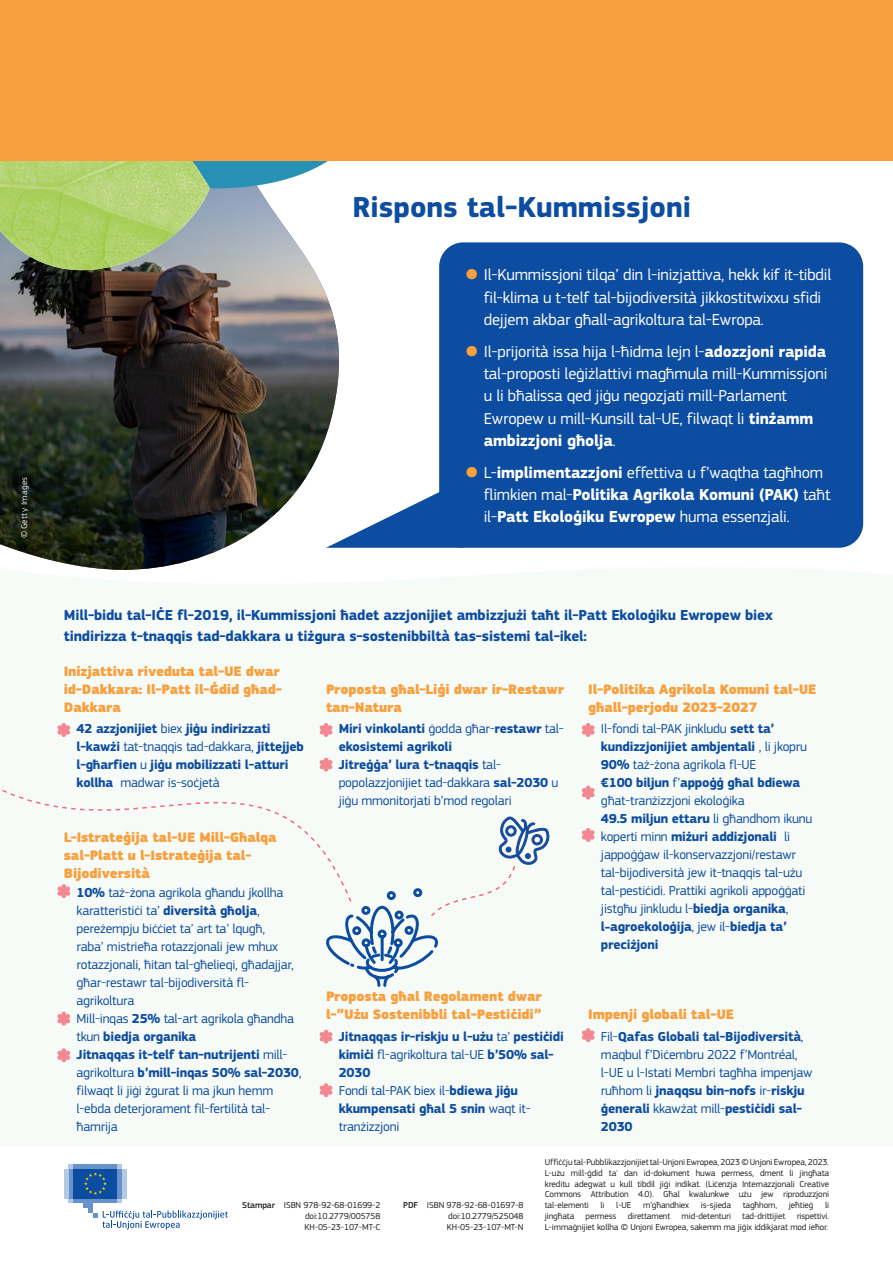
<style>
.page{position:relative;width:893px;height:1263px;background:#fff}
.page>*{position:absolute;margin:0;border:0;box-sizing:border-box;transform-origin:0 0}
.t1{font:700 30px "EC Square Sans Pro";color:#0d4da1}
.t2{font:16.5px/22.2px "EC Square Sans Pro";letter-spacing:-.01em;color:#fff}
.t3{font:700 16.5px/22.2px "EC Square Sans Pro";letter-spacing:-.01em;color:#fff}
.t4{font:700 15px/21px "EC Square Sans Pro";letter-spacing:-.01em;color:#0d4da1}
.t5{font:900 14.25px/18px "EC Square Sans Pro";letter-spacing:-.01em;color:#f9a03e}
.t6{font:13.5px/18px "EC Square Sans Pro";letter-spacing:-.015em;color:#0d4da1}
.t7{font:700 13.5px/18px "EC Square Sans Pro";letter-spacing:-.015em;color:#0d4da1}
.Footer-Text{font:9px/10.8px "EC Square Sans Pro";letter-spacing:-.01em;color:#231f20;text-align:justify}
.Identifiers{font:9px "EC Square Sans Pro";letter-spacing:-.01em;color:#231f20}
.t8{font:9px "EC Square Sans Pro";letter-spacing:.03em;color:#fff}
.s1{font-weight:500}
.s2{color:#f9a03e}
.s3{font-weight:700}
.s4{font-weight:400;color:#f9a03e}
.s5{font-weight:400}
</style>
<div class="page">
<img style="left:0;top:230px;width:339px;height:324px">
<svg style="left:210px;top:160px;width:160px;height:70px"></svg>
<img style="left:0;top:160px;width:210px;height:147px">
<div style="left:439px;top:242px;width:424px;height:306px;background:#0d4da1;border-radius:24px"></div>
<svg style="left:326px;top:480px;width:137px;height:68px"></svg>
<svg style="left:57px;top:1012px;width:14px;height:14px"></svg>
<svg style="left:57px;top:1048px;width:14px;height:14px"></svg>
<svg style="left:319px;top:1030px;width:14px;height:14px"></svg>
<svg style="left:581px;top:723px;width:14px;height:14px"></svg>
<svg style="left:581px;top:828px;width:14px;height:14px"></svg>
<svg style="left:581px;top:1028px;width:14px;height:14px"></svg>
<svg style="left:581px;top:785px;width:14px;height:14px"></svg>
<svg style="left:319px;top:1083px;width:14px;height:14px"></svg>
<svg style="left:2px;top:723px;width:331px;height:176px"></svg>
<svg style="left:321px;top:814px;width:229px;height:173px"></svg>
<div style="left:0;top:0;width:893px;height:160px;background:#f9a03e"></div>
<svg style="left:69px;top:1198px;width:53px;height:5px"></svg>
<svg style="left:69px;top:1164px;width:53px;height:5px"></svg>
<div style="left:74px;top:1164px;width:43px;height:5px;background:#6892cc"></div>
<div style="left:74px;top:1198px;width:43px;height:5px;background:#6892cc"></div>
<div style="left:117px;top:1169px;width:5px;height:29px;background:#6892cc"></div>
<div style="left:122px;top:1169px;width:5px;height:29px;background:#b3c8e5"></div>
<div style="left:69px;top:1169px;width:5px;height:29px;background:#6892cc"></div>
<div style="left:64px;top:1169px;width:5px;height:29px;background:#b3c8e5"></div>
<div style="left:83px;top:1198px;width:10px;height:10px;background:#6892cc"></div>
<div style="left:88px;top:1198px;width:5px;height:15px;background:#6892cc"></div>
<div style="left:74px;top:1169px;width:43px;height:29px;background:#0d4da1"></div>
<svg style="left:84px;top:1172px;width:23px;height:23px"></svg>
<svg style="left:93px;top:1210px;width:135px;height:20px"></svg>
<p class="t8" style="left:19px;top:538px;width:63px;rotate:-90deg"><span class="s1">©</span> Getty Images</p>
<h1 class="t1" style="left:353px;top:189px;width:340px">Rispons tal-Kummissjoni</h1>
<p class="t2" style="left:484px;top:264px;width:349px;text-indent:-19px"><span class="s2">●</span> Il-Kummissjoni tilqa’ din l-inizjattiva, hekk kif it-tibdil fil-klima u t-telf tal-bijodiversità jikkostitwixxu sfidi dejjem akbar għall-agrikoltura tal-Ewropa.</p>
<p class="t2" style="left:484px;top:340px;width:345px;text-indent:-19px"><span class="s2">●</span> Il-prijorità issa hija l-ħidma lejn l-<span class="s3">adozzjoni rapida </span>tal-proposti leġiżlattivi magħmula mill-Kummissjoni u li bħalissa qed jiġu negozjati mill-Parlament Ewropew u mill-Kunsill tal-UE, filwaqt li <span class="s3">tinżamm ambizzjoni għolja</span>.</p>
<p class="t3" style="left:484px;top:462px;width:348px;text-indent:-19px"><span class="s4">●</span> <span class="s5">L-</span>implimentazzjoni <span class="s5">effettiva u f’waqtha tagħhom flimkien mal-</span>Politika Agrikola Komuni (PAK) <span class="s5">taħt il-</span>Patt Ekoloġiku Ewropew <span class="s5">huma essenzjali.</span></p>
<p class="t4" style="left:64px;top:605px;width:711px">Mill-bidu tal-IĊE fl-2019, il-Kummissjoni ħadet azzjonijiet ambizzjużi taħt il-Patt Ekoloġiku Ewropew biex tindirizza t-tnaqqis tad-dakkara u tiżgura s-sostenibbiltà tas-sistemi tal-ikel:</p>
<p class="t5" style="left:64px;top:663px;width:220px">Inizjattiva riveduta tal-UE dwar id-Dakkara: Il-Patt il-Ġdid għad-<br>Dakkara</p>
<p class="t5" style="left:326px;top:681px;width:240px">Proposta għal-Liġi dwar ir-Restawr tan-Natura</p>
<p class="t5" style="left:588px;top:681px;width:230px">Il-Politika Agrikola Komuni tal-UE għall-perjodu 2023-2027</p>
<p class="t7" style="left:77px;top:720px;width:229px">42 azzjonijiet <span class="s5">biex</span> jiġu indirizzati l-kawżi <span class="s5">tat-tnaqqis tad-dakkara,</span> jittejjeb l-għarfien <span class="s5">u</span> jiġu mobilizzati l-atturi kollha <span class="s5">madwar is-soċjetà</span></p>
<p class="t5" style="left:64px;top:828px;width:215px">L-Istrateġija tal-UE Mill-Għalqa sal-Platt u l-Istrateġija tal-<br>Bijodiversità</p>
<p class="t6" style="left:77px;top:883px;width:226px"><span class="s3">10%</span> taż-żona agrikola għandu jkollha karatteristiċi ta’ <span class="s3">diversità għolja</span>, pereżempju biċċiet ta’ art ta’ lqugħ,<br>raba’ mistrieħa rotazzjonali jew mhux rotazzjonali, ħitan tal-għelieqi, għadajjar, għar-restawr tal-bijodiversità fl&shy;agrikoltura<br>Mill-inqas <span class="s3">25%</span> tal-art agrikola għandha tkun <span class="s3">biedja organika<br>Jitnaqqas it-telf tan-nutrijenti</span> mill&shy;agrikoltura <span class="s3">b’mill-inqas 50% sal-2030</span>, filwaqt li jiġi żgurat li ma jkun hemm l-ebda deterjorament fil-fertilità tal&shy;ħamrija</p>
<p class="t6" style="left:339px;top:720px;width:227px"><span class="s3">Miri vinkolanti</span> ġodda għar-<span class="s3">restawr</span> tal&shy;<span class="s3">ekosistemi agrikoli<br>Jitreġġa’ lura t-tnaqqis</span> tal&shy;popolazzjonijiet tad-dakkara <span class="s3">sal-2030</span> u jiġu mmonitorjati b’mod regolari</p>
<p class="t5" style="left:326px;top:987px;width:217px">Proposta għal Regolament dwar l-”Użu Sostenibbli tal-Pestiċidi”</p>
<p class="t7" style="left:339px;top:1028px;width:226px">Jitnaqqas ir-riskju u l-użu <span class="s5">ta’</span> pestiċidi kimiċi <span class="s5">fl-agrikoltura tal-UE</span> b’50% sal-<br>2030<br><span class="s5">Fondi tal-PAK biex il-</span>bdiewa jiġu kkumpensati għal 5 snin <span class="s5">waqt it&shy;tranżizzjoni</span></p>
<p class="t6" style="left:601px;top:720px;width:213px">Il-fondi tal-PAK jinkludu <span class="s3">sett ta’ kundizzjonijiet ambjentali</span> , li jkopru <span class="s3">90%</span> taż-żona agrikola fl-UE<br><span class="s3">€100 biljun</span> f’<span class="s3">appoġġ għal bdiewa </span>għat-tranżizzjoni ekoloġika<br><span class="s3">49.5 miljun ettaru</span> li għandhom ikunu koperti minn <span class="s3">miżuri addizjonali</span> li jappoġġaw il-konservazzjoni/restawr tal-bijodiversità jew it-tnaqqis tal-użu tal-pestiċidi. Prattiki agrikoli appoġġati jistgħu jinkludu l-<span class="s3">biedja organika</span>, <span class="s3">l-agroekoloġija</span>, jew il-<span class="s3">biedja ta’ preciżjoni</span></p>
<p class="t5" style="left:588px;top:1006px;width:148px">Impenji globali tal-UE</p>
<p class="t6" style="left:601px;top:1027px;width:213px">Fil-<span class="s3">Qafas Globali tal-Bijodiversità</span>, maqbul f’Diċembru 2022 f’Montréal, l-UE u l-Istati Membri tagħha impenjaw ruħhom li <span class="s3">jnaqqsu bin-nofs</span> ir-<span class="s3">riskju ġenerali</span> kkawżat mill-<span class="s3">pestiċidi sal-<br>2030</span></p>
<p class="Identifiers" style="left:242px;top:1200px;width:140px"><span class="s1">Stampar</span> ISBN 978-92-68-01699-2</p>
<p class="Identifiers" style="left:305px;top:1210px;width:77px">doi:10.2779/005758</p>
<p class="Identifiers" style="left:305px;top:1221px;width:77px">KH-05-23-107-MT-C</p>
<p class="Identifiers" style="left:403px;top:1200px;width:122px"><span class="s1">PDF</span> ISBN 978-92-68-01697-8</p>
<p class="Identifiers" style="left:448px;top:1210px;width:77px">doi:10.2779/525048</p>
<p class="Identifiers" style="left:447px;top:1221px;width:78px">KH-05-23-107-MT-N</p>
<p class="Footer-Text" style="left:545px;top:1157px;width:286px">Uffiċċju tal-Pubblikazzjonijiet tal-Unjoni Ewropea, 2023 <span class="s1">©</span> Unjoni Ewropea, 2023.<br>L-użu mill-ġdid ta' dan id-dokument huwa permess, dment li jingħata kreditu adegwat u kull tibdil jiġi indikat. (Liċenzja Internazzjonali Creative Commons Attribution 4.0). Għal kwalunkwe użu jew riproduzzjoni tal-elementi</p>
<p class="Footer-Text" style="left:601px;top:1200px;width:6px">li</p>
<p class="Footer-Text" style="left:616px;top:1200px;width:17px">l-UE</p>
<p class="Footer-Text" style="left:643px;top:1200px;width:48px">m’għandhiex</p>
<p class="Footer-Text" style="left:701px;top:1200px;width:32px">is-sjieda</p>
<p class="Footer-Text" style="left:743px;top:1200px;width:36px">tagħhom,</p>
<p class="Footer-Text" style="left:789px;top:1200px;width:26px">jeħtieġ</p>
<p class="Footer-Text" style="left:545px;top:1200px;width:286px;text-indent:280px">li jingħata permess direttament mid-detenturi tad-drittijiet rispettivi.<br>L-immaġnijiet kollha <span class="s1">©</span> Unjoni Ewropea, sakemm ma jiġix iddikjarat mod ieħor.</p>
</div>
